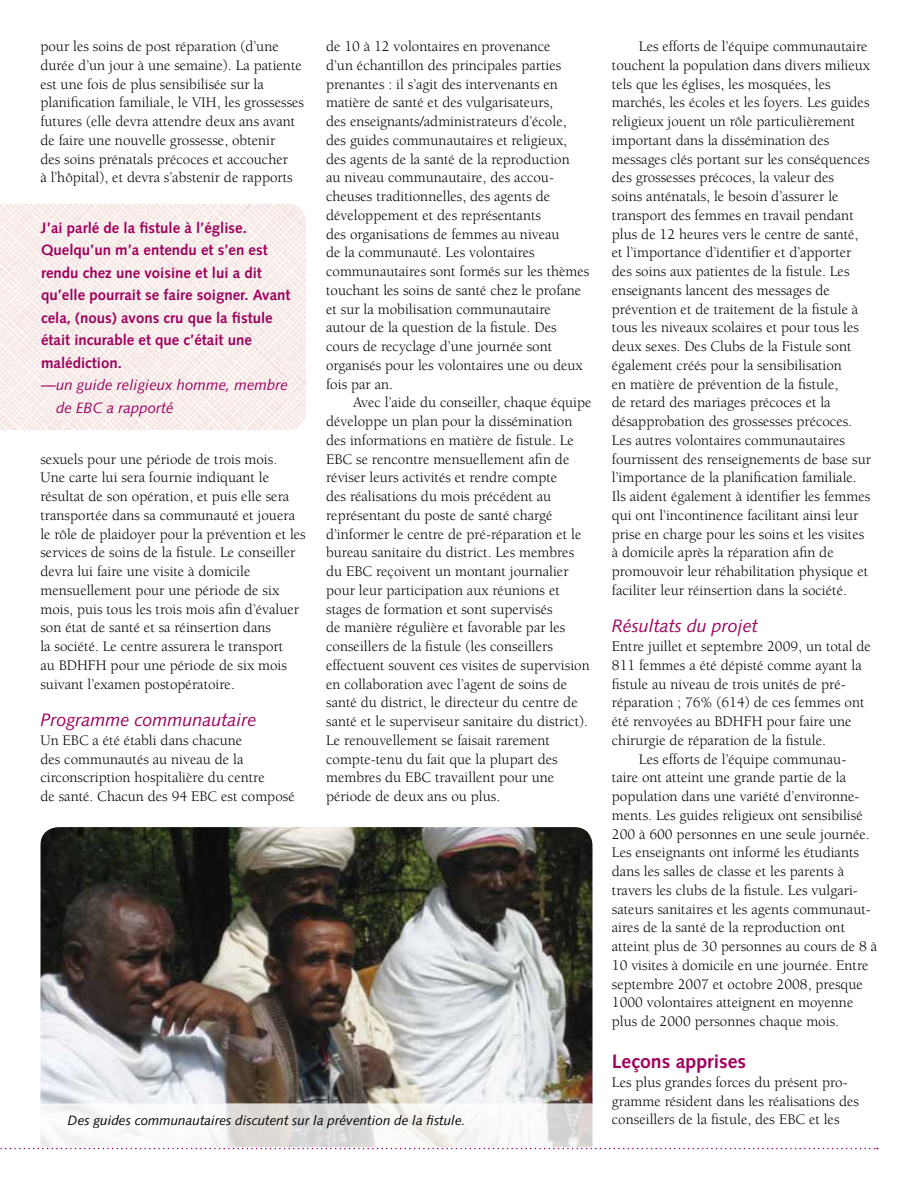
<style>
.page{position:relative;width:918px;height:1188px;background:#fff}
.page>*{position:absolute;margin:0;border:0;box-sizing:border-box;transform-origin:0 0}
.t1{font:700 19.5px "Syntax LT Std";color:#a0005d}
.t2{font:italic 18px "Syntax LT Std";color:#a0005d}
.t3{font:15px/18.8px "Berkeley Std";color:#000}
.t4{font:700 15px/22.5px "Syntax LT Std";color:#a0005d}
.t5{font:italic 15px/22.5px "Syntax LT Std";color:#a0005d}
.t6{font:italic 13.5px "Syntax LT Std";color:#000}
</style>
<div class="page">
<img style="left:0;top:204px;width:306px;height:226px">
<img style="left:40px;top:827px;width:552px;height:276px">
<svg style="left:25px;top:1103px;width:586px;height:45px"></svg>
<svg style="left:0;top:1148px;width:878px;height:1px"></svg>
<p class="t3" style="left:40px;top:37px;width:265px">pour les soins de post réparation (d’une durée d’un jour à une semaine). La patiente est une fois de plus sensibilisée sur la planification familiale, le VIH, les grossesses futures (elle devra attendre deux ans avant de faire une nouvelle grossesse, obtenir<br>des soins prénatals précoces et accoucher<br>à l’hôpital), et devra s’abstenir de rapports</p>
<p class="t4" style="left:41px;top:217px;width:251px">J’ai parlé de la fistule à l’église.<br>Quelqu’un m’a entendu et s’en est rendu chez une voisine et lui a dit qu’elle pourrait se faire soigner. Avant cela, (nous) avons cru que la fistule était incurable et que c’était une malédiction.</p>
<p class="t5" style="left:56px;top:374px;width:233px;text-indent:-15px">—un guide religieux homme, membre de EBC a rapporté</p>
<p class="t3" style="left:40px;top:450px;width:267px">sexuels pour une période de trois mois.<br>Une carte lui sera fournie indiquant le résultat de son opération, et puis elle sera transportée dans sa communauté et jouera le rôle de plaidoyer pour la prévention et les services de soins de la fistule. Le conseiller devra lui faire une visite à domicile mensuellement pour une période de six mois, puis tous les trois mois afin d’évaluer son état de santé et sa réinsertion dans<br>la société. Le centre assurera le transport<br>au BDHFH pour une période de six mois suivant l’examen postopératoire.</p>
<p class="t2" style="left:40px;top:709px;width:218px">Programme communautaire</p>
<p class="t3" style="left:40px;top:731px;width:256px">Un EBC a été établi dans chacune<br>des communautés au niveau de la circonscription hospitalière du centre<br>de santé. Chacun des 94 EBC est composé</p>
<p class="t3" style="left:326px;top:37px;width:265px">de 10 à 12 volontaires en provenance<br>d’un échantillon des principales parties prenantes : il s’agit des intervenants en matière de santé et des vulgarisateurs,<br>des enseignants/administrateurs d’école, des guides communautaires et religieux, des agents de la santé de la reproduction<br>au niveau communautaire, des accou&shy;cheuses traditionnelles, des agents de développement et des représentants<br>des organisations de femmes au niveau<br>de la communauté. Les volontaires communautaires sont formés sur les thèmes touchant les soins de santé chez le profane et sur la mobilisation communautaire autour de la question de la fistule. Des cours de recyclage d’une journée sont organisés pour les volontaires une ou deux fois par an.</p>
<p class="t3" style="left:326px;top:393px;width:267px;text-indent:27px">Avec l’aide du conseiller, chaque équipe développe un plan pour la dissémination des informations en matière de fistule. Le EBC se rencontre mensuellement afin de réviser leurs activités et rendre compte<br>des réalisations du mois précédent au représentant du poste de santé chargé d’informer le centre de pré-réparation et le bureau sanitaire du district. Les membres du EBC reçoivent un montant journalier pour leur participation aux réunions et stages de formation et sont supervisés<br>de manière régulière et favorable par les conseillers de la fistule (les conseillers effectuent souvent ces visites de supervision en collaboration avec l’agent de soins de santé du district, le directeur du centre de santé et le superviseur sanitaire du district).<br>Le renouvellement se faisait rarement compte-tenu du fait que la plupart des membres du EBC travaillent pour une période de deux ans ou plus.</p>
<p class="t6" style="left:68px;top:1112px;width:399px">Des guides communautaires discutent sur la prévention de la fistule.</p>
<p class="t3" style="left:612px;top:37px;width:261px;text-indent:27px">Les efforts de l’équipe communautaire touchent la population dans divers milieux tels que les églises, les mosquées, les marchés, les écoles et les foyers. Les guides religieux jouent un rôle particulièrement important dans la dissémination des messages clés portant sur les conséquences des grossesses précoces, la valeur des<br>soins anténatals, le besoin d’assurer le transport des femmes en travail pendant plus de 12 heures vers le centre de santé, et l’importance d’identifier et d’apporter des soins aux patientes de la fistule. Les enseignants lancent des messages de prévention et de traitement de la fistule à tous les niveaux scolaires et pour tous les deux sexes. Des Clubs de la Fistule sont également créés pour la sensibilisation<br>en matière de prévention de la fistule,<br>de retard des mariages précoces et la désapprobation des grossesses précoces.<br>Les autres volontaires communautaires fournissent des renseignements de base sur l’importance de la planification familiale.<br>Ils aident également à identifier les femmes qui ont l’incontinence facilitant ainsi leur prise en charge pour les soins et les visites à domicile après la réparation afin de promouvoir leur réhabilitation physique et faciliter leur réinsertion dans la société.</p>
<p class="t2" style="left:612px;top:616px;width:148px">Résultats du projet</p>
<p class="t3" style="left:612px;top:637px;width:261px">Entre juillet et septembre 2009, un total de</p>
<p class="t3" style="left:612px;top:656px;width:251px">811 femmes a été dépisté comme ayant la</p>
<p class="t3" style="left:612px;top:675px;width:235px">fistule au niveau de trois unités de pré-</p>
<p class="t3" style="left:612px;top:693px;width:254px">réparation ; 76% (614) de ces femmes ont</p>
<p class="t3" style="left:612px;top:712px;width:241px">été renvoyées au BDHFH pour faire une</p>
<p class="t3" style="left:612px;top:731px;width:216px">chirurgie de réparation de la fistule.</p>
<p class="t3" style="left:639px;top:750px;width:209px">Les efforts de l’équipe communau-</p>
<p class="t3" style="left:612px;top:768px;width:236px">taire ont atteint une grande partie de la</p>
<p class="t3" style="left:612px;top:787px;width:249px">population dans une variété d’environne-</p>
<p class="t3" style="left:612px;top:806px;width:252px">ments. Les guides religieux ont sensibilisé</p>
<p class="t3" style="left:612px;top:825px;width:259px">200 à 600 personnes en une seule journée.</p>
<p class="t3" style="left:612px;top:843px;width:249px">Les enseignants ont informé les étudiants</p>
<p class="t3" style="left:612px;top:862px;width:234px">dans les salles de classe et les parents à</p>
<p class="t3" style="left:612px;top:881px;width:248px">travers les clubs de la fistule. Les vulgari-</p>
<p class="t3" style="left:612px;top:900px;width:260px">sateurs sanitaires et les agents communaut-</p>
<p class="t3" style="left:612px;top:918px;width:235px">aires de la santé de la reproduction ont</p>
<p class="t3" style="left:612px;top:937px;width:267px">atteint plus de 30 personnes au cours de 8 à</p>
<p class="t3" style="left:612px;top:956px;width:258px">10 visites à domicile en une journée. Entre</p>
<p class="t3" style="left:612px;top:975px;width:252px">septembre 2007 et octobre 2008, presque</p>
<p class="t3" style="left:612px;top:993px;width:243px">1000 volontaires atteignent en moyenne</p>
<p class="t3" style="left:612px;top:1012px;width:229px">plus de 2000 personnes chaque mois.</p>
<h1 class="t1" style="left:612px;top:1050px;width:136px">Leçons apprises</h1>
<p class="t3" style="left:612px;top:1073px;width:249px">Les plus grandes forces du présent pro&shy;gramme résident dans les réalisations des conseillers de la fistule, des EBC et les</p>
</div>
